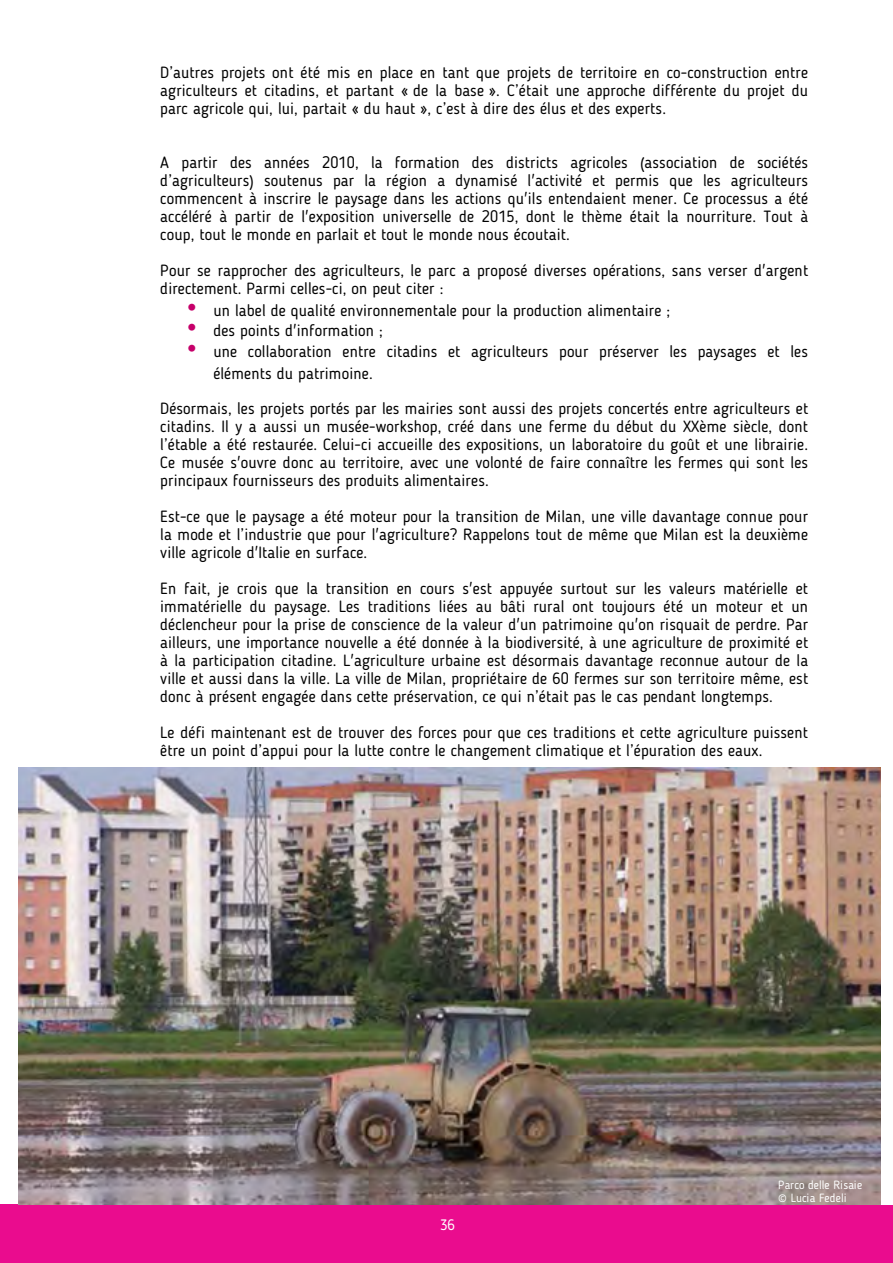
<style>
.page{position:relative;width:893px;height:1263px;background:#fff}
.page>*{position:absolute;margin:0;border:0;box-sizing:border-box;transform-origin:0 0}
.t1{font:16.2px/18px "Blogger Sans";letter-spacing:.01em;color:#000;text-align:justify}
.t2{font:15px "Blogger Sans";color:#fff}
.t3{font:11.85px/12.9px "Blogger Sans";letter-spacing:.005em;color:#fff}
.s1{color:#c6006a}
</style>
<div class="page">
<div style="left:0;top:1205px;width:893px;height:58px;background:#ea0c8e"></div>
<img style="left:18px;top:767px;width:862px;height:437px">
<img style="left:767px;top:1179px;width:106px;height:25px">
<p class="t1" style="left:160px;top:64px;width:649px">D’autres projets ont été mis en place en tant que projets de territoire en co-construction entre agriculteurs et citadins, et partant « de la base ». C’était une approche différente du projet du parc agricole qui, lui, partait « du haut », c’est à dire des élus et des experts.</p>
<p class="t1" style="left:160px;top:154px;width:649px">A partir des années 2010, la formation des districts agricoles (association de sociétés d’agriculteurs) soutenus par la région a dynamisé l'activité et permis que les agriculteurs commencent à inscrire le paysage dans les actions qu'ils entendaient mener. Ce processus a été accéléré à partir de l'exposition universelle de 2015, dont le thème était la nourriture. Tout à coup, tout le monde en parlait et tout le monde nous écoutait.</p>
<p class="t1" style="left:160px;top:262px;width:649px">Pour se rapprocher des agriculteurs, le parc a proposé diverses opérations, sans verser d'argent directement. Parmi celles-ci, on peut citer :</p>
<p class="t1" style="left:187px;top:301px;width:485px"><span class="s1">•</span> un label de qualité environnementale pour la production alimentaire ;</p>
<p class="t1" style="left:187px;top:322px;width:198px"><span class="s1">•</span> des points d'information ;</p>
<p class="t1" style="left:213px;top:341px;width:596px;line-height:21.3px;text-indent:-27px"><span class="s1">•</span> une collaboration entre citadins et agriculteurs pour préserver les paysages et les éléments du patrimoine.</p>
<p class="t1" style="left:160px;top:399px;width:649px">Désormais, les projets portés par les mairies sont aussi des projets concertés entre agriculteurs et citadins. Il y a aussi un musée-workshop, créé dans une ferme du début du XXème siècle, dont l’étable a été restaurée. Celui-ci accueille des expositions, un laboratoire du goût et une librairie.<br>Ce musée s'ouvre donc au territoire, avec une volonté de faire connaître les fermes qui sont les principaux fournisseurs des produits alimentaires.</p>
<p class="t1" style="left:160px;top:507px;width:649px">Est-ce que le paysage a été moteur pour la transition de Milan, une ville davantage connue pour la mode et l’industrie que pour l'agriculture? Rappelons tout de même que Milan est la deuxième ville agricole d'Italie en surface.</p>
<p class="t1" style="left:160px;top:579px;width:649px">En fait, je crois que la transition en cours s'est appuyée surtout sur les valeurs matérielle et immatérielle du paysage. Les traditions liées au bâti rural ont toujours été un moteur et un déclencheur pour la prise de conscience de la valeur d'un patrimoine qu'on risquait de perdre. Par ailleurs, une importance nouvelle a été donnée à la biodiversité, à une agriculture de proximité et à la participation citadine. L'agriculture urbaine est désormais davantage reconnue autour de la ville et aussi dans la ville. La ville de Milan, propriétaire de 60 fermes sur son territoire même, est donc à présent engagée dans cette préservation, ce qui n’était pas le cas pendant longtemps.</p>
<p class="t1" style="left:160px;top:723px;width:649px">Le défi maintenant est de trouver des forces pour que ces traditions et cette agriculture puissent être un point d’appui pour la lutte contre le changement climatique et l’épuration des eaux.</p>
<p class="t2" style="left:440px;top:1216px;width:16px">36</p>
<p class="t3" style="left:778px;top:1179px;width:85px">Parco delle Risaie © Lucia Fedeli</p>
</div>
